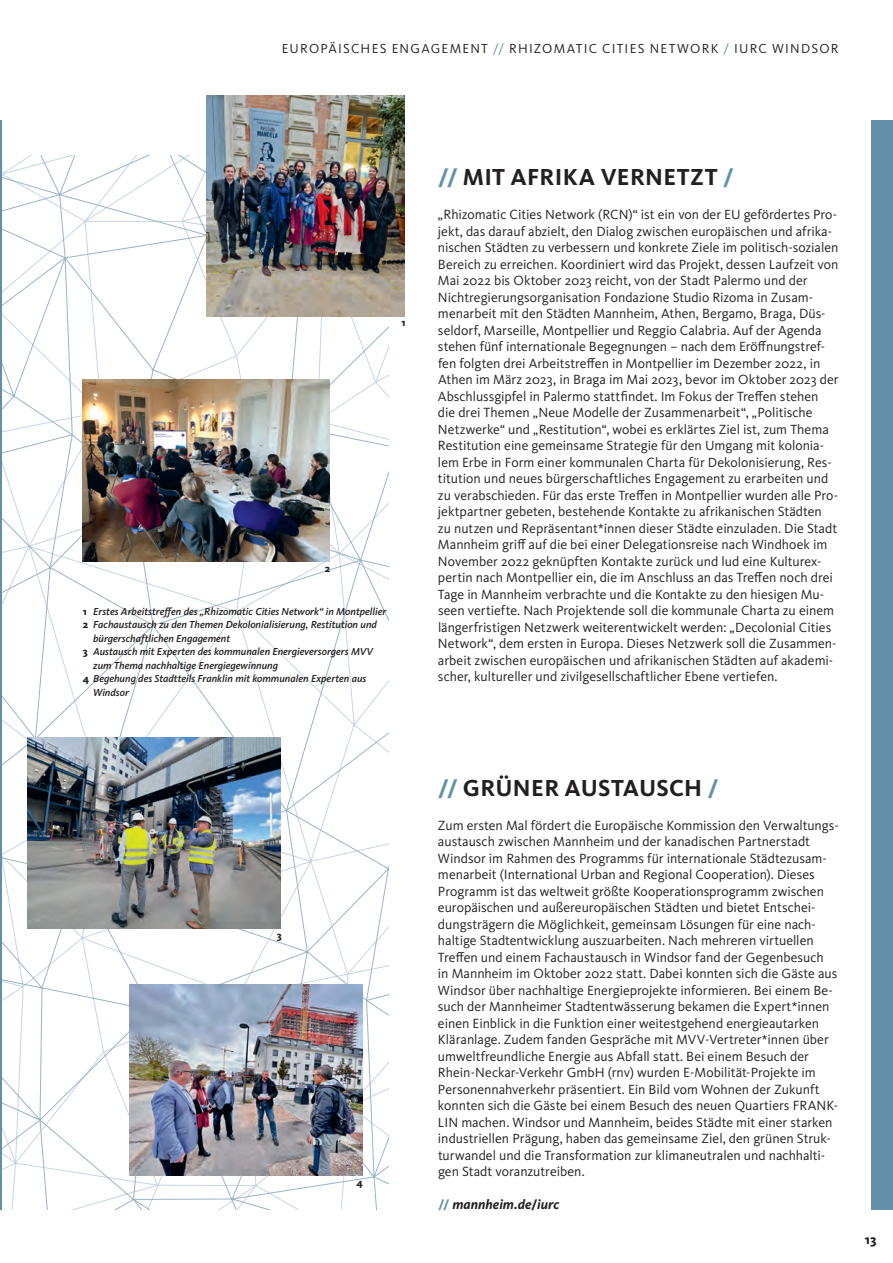
<style>
.page{position:relative;width:893px;height:1263px;background:#fff}
.page>*{position:absolute;margin:0;border:0;box-sizing:border-box;transform-origin:0 0}
.t1{font:700 24px "Kievit OT";letter-spacing:.015em;color:#231f20}
.t2{font:13.8px/16.5px "Kievit OT";color:#231f20}
.t3{font:italic 700 13.8px "Kievit OT";letter-spacing:.005em;color:#231f20}
.t4{font:13.5px "Kievit OT";letter-spacing:.09em;color:#231f20}
.t5{font:800 13.5px "Kievit OT";color:#231f20}
.t6{font:italic 500 10.5px "Kievit OT";color:#231f20}
.t7{font:800 10.5px "Kievit OT";color:#231f20}
.s1{color:#6390a8}
.s2{font-weight:800;font-style:normal}
.s3{font-style:normal;color:#6390a8}
.s4{font-style:normal}
</style>
<div class="page">
<svg style="left:2px;top:155px;width:386px;height:1054px"></svg>
<div style="left:872px;top:120px;width:21px;height:1089px;background:#6390a8"></div>
<hr style="left:0;top:120px;width:2px;height:1089px;background:#6390a8">
<img style="left:129px;top:985px;width:233px;height:191px">
<img style="left:27px;top:737px;width:254px;height:191px">
<img style="left:83px;top:380px;width:247px;height:182px">
<img style="left:207px;top:96px;width:198px;height:220px">
<p class="t4" style="left:282px;top:40px;width:558px">EUROPÄISCHES ENGAGEMENT <span class="s1">//</span> RHIZOMATIC CITIES NETWORK <span class="s1">/</span> IURC WINDSOR</p>
<p class="t7" style="left:401px;top:316px;width:6px">1</p>
<p class="t7" style="left:325px;top:562px;width:7px">2</p>
<p class="t6" style="left:83px;top:605px;width:305px"><span class="s2">1</span> Erstes Arbeitstreffen des „Rhizomatic Cities Network“ in Montpellier</p>
<p class="t6" style="left:83px;top:618px;width:296px"><span class="s2">2</span> Fachaustausch zu den Themen Dekolonialisierung, Restitution und</p>
<p class="t6" style="left:93px;top:632px;width:138px">bürgerschaftlichen Engagement</p>
<p class="t6" style="left:83px;top:645px;width:292px"><span class="s2">3</span> Austausch mit Experten des kommunalen Energieversorgers MVV</p>
<p class="t6" style="left:93px;top:659px;width:186px">zum Thema nachhaltige Energiegewinnung</p>
<p class="t6" style="left:83px;top:672px;width:285px"><span class="s2">4</span> Begehung des Stadtteils Franklin mit kommunalen Experten aus</p>
<p class="t6" style="left:93px;top:686px;width:37px">Windsor</p>
<p class="t7" style="left:277px;top:929px;width:6px">3</p>
<p class="t7" style="left:357px;top:1176px;width:8px">4</p>
<h1 class="t1" style="left:438px;top:162px;width:297px"><span class="s1">//</span> MIT AFRIKA VERNETZT <span class="s1">/</span></h1>
<p class="t2" style="left:438px;top:206px;width:402px">„Rhizomatic Cities Network (RCN)“ ist ein von der EU gefördertes Pro&shy;jekt, das darauf abzielt, den Dialog zwischen europäischen und afrika&shy;nischen Städten zu verbessern und konkrete Ziele im politisch-sozialen Bereich zu erreichen. Koordiniert wird das Projekt, dessen Laufzeit von Mai 2022 bis Oktober 2023 reicht, von der Stadt Palermo und der Nichtregierungsorganisation Fondazione Studio Rizoma in Zusam&shy;menarbeit mit den Städten Mannheim, Athen, Bergamo, Braga, Düs&shy;seldorf, Marseille, Montpellier und Reggio Calabria. Auf der Agenda stehen fünf internationale Begegnungen – nach dem Eröffnungstref&shy;fen folgten drei Arbeitstreffen in Montpellier im Dezember 2022, in Athen im März 2023, in Braga im Mai 2023, bevor im Oktober 2023 der Abschlussgipfel in Palermo stattfindet. Im Fokus der Treffen stehen die drei Themen „Neue Modelle der Zusammenarbeit“, „Politische Netzwerke“ und „Restitution“, wobei es erklärtes Ziel ist, zum Thema Restitution eine gemeinsame Strategie für den Umgang mit kolonia&shy;lem Erbe in Form einer kommunalen Charta für Dekolonisierung, Res&shy;titution und neues bürgerschaftliches Engagement zu erarbeiten und zu verabschieden. Für das erste Treffen in Montpellier wurden alle Pro&shy;jektpartner gebeten, bestehende Kontakte zu afrikanischen Städten<br>zu nutzen und Repräsentant*innen dieser Städte einzuladen. Die Stadt Mannheim griff auf die bei einer Delegationsreise nach Windhoek im November 2022 geknüpften Kontakte zurück und lud eine Kulturex&shy;pertin nach Montpellier ein, die im Anschluss an das Treffen noch drei Tage in Mannheim verbrachte und die Kontakte zu den hiesigen Mu&shy;seen vertiefte. Nach Projektende soll die kommunale Charta zu einem längerfristigen Netzwerk weiterentwickelt werden: „Decolonial Cities Network“, dem ersten in Europa. Dieses Netzwerk soll die Zusammen&shy;arbeit zwischen europäischen und afrikanischen Städten auf akademi&shy;scher, kultureller und zivilgesellschaftlicher Ebene vertiefen.</p>
<h1 class="t1" style="left:438px;top:773px;width:282px"><span class="s1">//</span> GRÜNER AUSTAUSCH <span class="s1">/</span></h1>
<p class="t2" style="left:438px;top:817px;width:401px">Zum ersten Mal fördert die Europäische Kommission den Verwaltungs&shy;austausch zwischen Mannheim und der kanadischen Partnerstadt Windsor im Rahmen des Programms für internationale Städtezusam&shy;menarbeit (International Urban and Regional Cooperation). Dieses Programm ist das weltweit größte Kooperationsprogramm zwischen europäischen und außereuropäischen Städten und bietet Entschei&shy;dungsträgern die Möglichkeit, gemeinsam Lösungen für eine nach&shy;haltige Stadtentwicklung auszuarbeiten. Nach mehreren virtuellen Treffen und einem Fachaustausch in Windsor fand der Gegenbesuch<br>in Mannheim im Oktober 2022 statt. Dabei konnten sich die Gäste aus Windsor über nachhaltige Energieprojekte informieren. Bei einem Be&shy;such der Mannheimer Stadtentwässerung bekamen die Expert*innen einen Einblick in die Funktion einer weitestgehend energieautarken Kläranlage. Zudem fanden Gespräche mit MVV-Vertreter*innen über umweltfreundliche Energie aus Abfall statt. Bei einem Besuch der Rhein-Neckar-Verkehr GmbH (rnv) wurden E-Mobilität-Projekte im Personennahverkehr präsentiert. Ein Bild vom Wohnen der Zukunft konnten sich die Gäste bei einem Besuch des neuen Quartiers FRANK-LIN machen. Windsor und Mannheim, beides Städte mit einer starken industriellen Prägung, haben das gemeinsame Ziel, den grünen Struk&shy;turwandel und die Transformation zur klimaneutralen und nachhalti&shy;gen Stadt voranzutreiben.</p>
<p class="t3" style="left:438px;top:1196px;width:123px"><span class="s3">//</span> mannheim.de<span class="s4">/</span>iurc</p>
<p class="t5" style="left:865px;top:1231px;width:13px">13</p>
</div>
